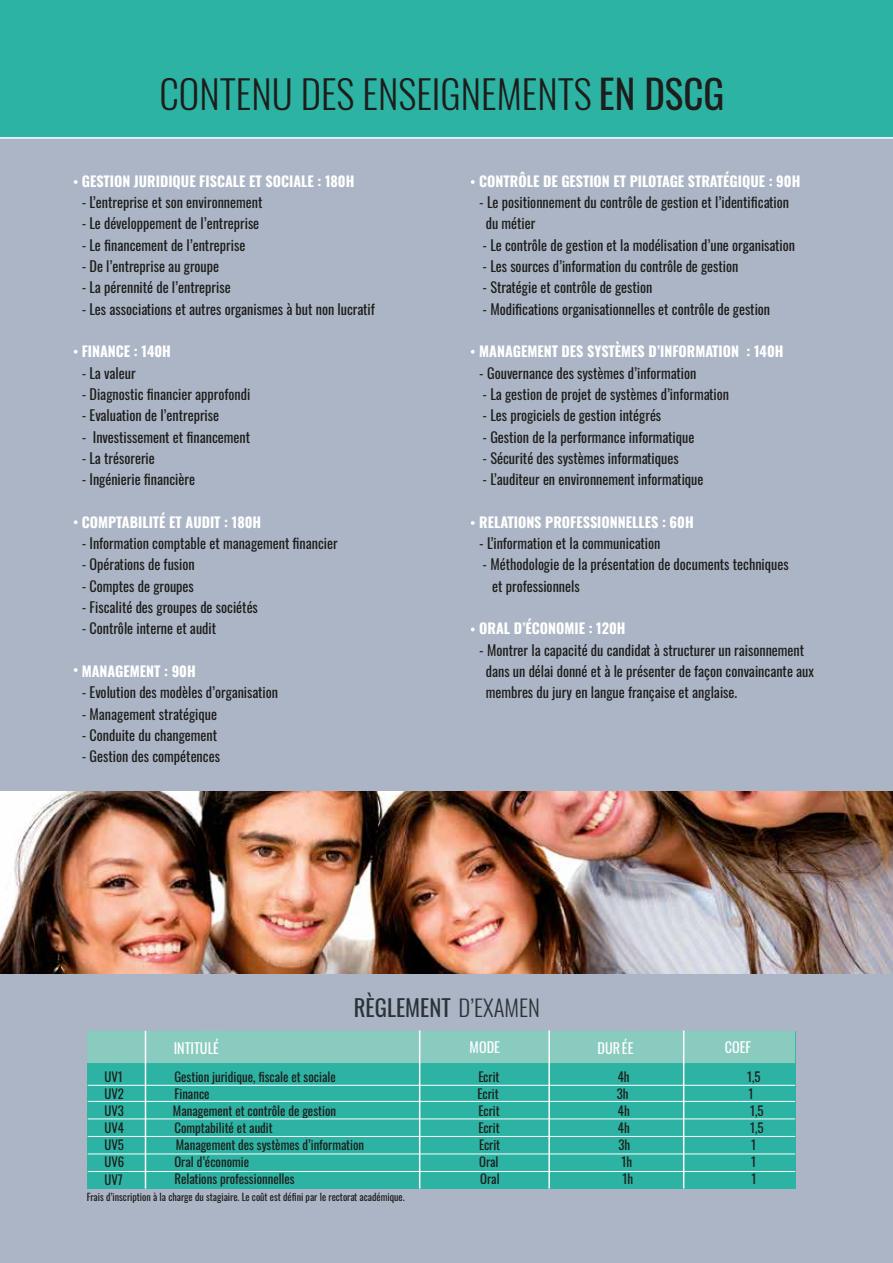
<style>
.page{position:relative;width:893px;height:1263px;background:#fff}
.page>*{position:absolute;margin:0;border:0;box-sizing:border-box;transform-origin:0 0}
.t1{font:300 39px "Oswald";color:#1d1d1b}
.t2{font:22.8px "Oswald";color:#2d3239}
.t3{font:14.25px/21.3px "Oswald";color:#1d1d1b}
.t4{font:700 14.25px "Oswald";color:#fff}
.t5{font:14.25px "Oswald";color:#fff}
.t6{font:12.75px/17.1px "Oswald";color:#1d1d1b;text-align:justify}
.t7{font:9.9px "Oswald";color:#1d1d1b}
.s1{font-weight:400}
.s2{font-weight:300}
</style>
<div class="page">
<div style="left:0;top:37px;width:893px;height:1226px;background:#acb5c5"></div>
<div style="left:0;top:0;width:893px;height:138px;background:#2db3a3"></div>
<img style="left:0;top:791px;width:893px;height:183px">
<div style="left:87px;top:1031px;width:708px;height:157px;background:#2db3a3"></div>
<div style="left:87px;top:1031px;width:708px;height:32px;background:#8acbc0"></div>
<hr style="left:419px;top:1030px;width:1px;height:158px;background:#fff">
<hr style="left:145px;top:1031px;width:1px;height:157px;background:#fff">
<hr style="left:548px;top:1030px;width:2px;height:158px;background:#fff">
<hr style="left:683px;top:1030px;width:1px;height:158px;background:#fff">
<hr style="left:88px;top:1085px;width:707px;height:1px;background:#fff">
<hr style="left:88px;top:1101px;width:707px;height:1px;background:#fff">
<hr style="left:88px;top:1119px;width:707px;height:1px;background:#fff">
<hr style="left:88px;top:1136px;width:707px;height:1px;background:#fff">
<hr style="left:88px;top:1154px;width:707px;height:1px;background:#fff">
<hr style="left:88px;top:1171px;width:707px;height:1px;background:#fff">
<svg style="left:74px;top:180px;width:4px;height:4px"></svg>
<svg style="left:471px;top:180px;width:4px;height:4px"></svg>
<svg style="left:471px;top:350px;width:4px;height:4px"></svg>
<svg style="left:471px;top:521px;width:4px;height:4px"></svg>
<svg style="left:471px;top:628px;width:4px;height:3px"></svg>
<svg style="left:74px;top:350px;width:4px;height:4px"></svg>
<svg style="left:74px;top:520px;width:4px;height:4px"></svg>
<svg style="left:74px;top:668px;width:4px;height:4px"></svg>
<hr style="left:0;top:137px;width:893px;height:2px;background:#fff">
<h1 class="t1" style="left:159px;top:60px;width:566px">CONTENU DES ENSEIGNEMENTS <span class="s1">EN DSCG</span></h1>
<p class="t4" style="left:82px;top:174px;width:274px">GESTION JURIDIQUE FISCALE ET SOCIALE : 180H</p>
<p class="t3" style="left:82px;top:190px;width:182px">- L’entreprise et son environnement</p>
<p class="t3" style="left:82px;top:212px;width:179px">- Le développement de l’entreprise</p>
<p class="t3" style="left:82px;top:233px;width:165px">- Le financement de l’entreprise</p>
<p class="t3" style="left:82px;top:254px;width:139px">- De l’entreprise au groupe</p>
<p class="t3" style="left:82px;top:276px;width:150px">- La pérennité de l’entreprise</p>
<p class="t3" style="left:82px;top:297px;width:295px">- Les associations et autres organismes à but non lucratif</p>
<p class="t4" style="left:82px;top:344px;width:91px">FINANCE : 140H</p>
<p class="t3" style="left:82px;top:361px;width:55px">- La valeur</p>
<p class="t3" style="left:82px;top:382px;width:170px">- Diagnostic financier approfondi</p>
<p class="t3" style="left:82px;top:403px;width:139px">- Evaluation de l’entreprise</p>
<p class="t3" style="left:82px;top:425px;width:170px">- Investissement et financement</p>
<p class="t3" style="left:82px;top:446px;width:75px">- La trésorerie</p>
<p class="t3" style="left:82px;top:467px;width:115px">- Ingénierie financière</p>
<p class="t4" style="left:82px;top:515px;width:181px">COMPTABILITÉ ET AUDIT : 180H</p>
<p class="t3" style="left:82px;top:531px;width:257px">- Information comptable et management financier</p>
<p class="t3" style="left:82px;top:553px;width:115px">- Opérations de fusion</p>
<p class="t3" style="left:82px;top:574px;width:114px">- Comptes de groupes</p>
<p class="t3" style="left:82px;top:595px;width:178px">- Fiscalité des groupes de sociétés</p>
<p class="t3" style="left:82px;top:616px;width:136px">- Contrôle interne et audit</p>
<p class="t4" style="left:82px;top:664px;width:116px">MANAGEMENT : 90H</p>
<p class="t3" style="left:82px;top:680px;width:198px">- Evolution des modèles d’organisation</p>
<p class="t3" style="left:82px;top:702px;width:137px">- Management stratégique</p>
<p class="t3" style="left:82px;top:723px;width:137px">- Conduite du changement</p>
<p class="t3" style="left:82px;top:744px;width:140px">- Gestion des compétences</p>
<p class="t4" style="left:479px;top:174px;width:323px">CONTRÔLE DE GESTION ET PILOTAGE STRATÉGIQUE : 90H</p>
<p class="t3" style="left:486px;top:190px;width:305px;text-indent:-7px">- Le positionnement du contrôle de gestion et l’identification du métier</p>
<p class="t3" style="left:483px;top:233px;width:314px">- Le contrôle de gestion et la modélisation d’une organisation</p>
<p class="t3" style="left:483px;top:254px;width:257px">- Les sources d’information du contrôle de gestion</p>
<p class="t3" style="left:483px;top:276px;width:171px">- Stratégie et contrôle de gestion</p>
<p class="t3" style="left:483px;top:297px;width:289px">- Modifications organisationnelles et contrôle de gestion</p>
<p class="t4" style="left:479px;top:344px;width:306px">MANAGEMENT DES SYSTÈMES D’INFORMATION : 140H</p>
<p class="t3" style="left:479px;top:361px;width:218px">- Gouvernance des systèmes d’information</p>
<p class="t3" style="left:483px;top:382px;width:248px">- La gestion de projet de systèmes d’information</p>
<p class="t3" style="left:483px;top:403px;width:180px">- Les progiciels de gestion intégrés</p>
<p class="t3" style="left:483px;top:425px;width:213px">- Gestion de la performance informatique</p>
<p class="t3" style="left:483px;top:446px;width:198px">- Sécurité des systèmes informatiques</p>
<p class="t3" style="left:483px;top:467px;width:222px">- L’auditeur en environnement informatique</p>
<p class="t4" style="left:479px;top:515px;width:216px">RELATIONS PROFESSIONNELLES : 60H</p>
<p class="t3" style="left:479px;top:531px;width:183px">- L’information et la communication</p>
<p class="t3" style="left:492px;top:553px;width:298px;text-indent:-10px">- Méthodologie de la présentation de documents techniques et professionnels</p>
<p class="t4" style="left:479px;top:621px;width:148px">ORAL D’ÉCONOMIE : 120H</p>
<p class="t3" style="left:486px;top:638px;width:330px;text-indent:-7px">- Montrer la capacité du candidat à structurer un raisonnement dans un délai donné et à le présenter de façon convaincante aux membres du jury en langue française et anglaise.</p>
<h2 class="t2" style="left:354px;top:987px;width:188px">RÈGLEMENT <span class="s2">D’EXAMEN</span></h2>
<p class="t6" style="left:105px;top:1067px;width:21px">UV1<br>UV2<br>UV3<br>UV4<br>UV5<br>UV6<br>UV7</p>
<p class="t5" style="left:174px;top:1036px;width:47px">INTITULÉ</p>
<p class="t5" style="left:470px;top:1034px;width:32px">MODE</p>
<p class="t5" style="left:598px;top:1035px;width:37px">DURÉE</p>
<p class="t5" style="left:725px;top:1034px;width:28px">COEF</p>
<p class="t6" style="left:174px;top:1067px;width:163px">Gestion juridique, fiscale et sociale</p>
<p class="t6" style="left:478px;top:1067px;width:23px">Ecrit</p>
<p class="t6" style="left:618px;top:1067px;width:13px">4h</p>
<p class="t6" style="left:747px;top:1067px;width:15px">1,5</p>
<p class="t6" style="left:174px;top:1084px;width:37px">Finance</p>
<p class="t6" style="left:478px;top:1084px;width:23px">Ecrit</p>
<p class="t6" style="left:617px;top:1084px;width:13px">3h</p>
<p class="t6" style="left:748px;top:1084px;width:7px">1</p>
<p class="t6" style="left:173px;top:1101px;width:165px">Management et contrôle de gestion</p>
<p class="t6" style="left:479px;top:1101px;width:23px">Ecrit</p>
<p class="t6" style="left:618px;top:1101px;width:13px">4h</p>
<p class="t6" style="left:750px;top:1101px;width:15px">1,5</p>
<p class="t6" style="left:174px;top:1118px;width:100px">Comptabilité et audit</p>
<p class="t6" style="left:479px;top:1118px;width:23px">Ecrit</p>
<p class="t6" style="left:618px;top:1118px;width:13px">4h</p>
<p class="t6" style="left:750px;top:1118px;width:15px">1,5</p>
<p class="t6" style="left:176px;top:1135px;width:190px">Management des systèmes d’information</p>
<p class="t6" style="left:479px;top:1135px;width:23px">Ecrit</p>
<p class="t6" style="left:618px;top:1135px;width:13px">3h</p>
<p class="t6" style="left:751px;top:1135px;width:7px">1</p>
<p class="t6" style="left:174px;top:1152px;width:76px">Oral d’économie</p>
<p class="t6" style="left:479px;top:1152px;width:21px">Oral</p>
<p class="t6" style="left:621px;top:1152px;width:12px">1h</p>
<p class="t6" style="left:751px;top:1152px;width:7px">1</p>
<p class="t6" style="left:174px;top:1169px;width:122px">Relations professionnelles</p>
<p class="t6" style="left:480px;top:1169px;width:21px">Oral</p>
<p class="t6" style="left:622px;top:1169px;width:12px">1h</p>
<p class="t6" style="left:751px;top:1169px;width:7px">1</p>
<p class="t7" style="left:87px;top:1188px;width:319px">Frais d’inscription à la charge du stagiaire. Le coût est défini par le rectorat académique.</p>
</div>
